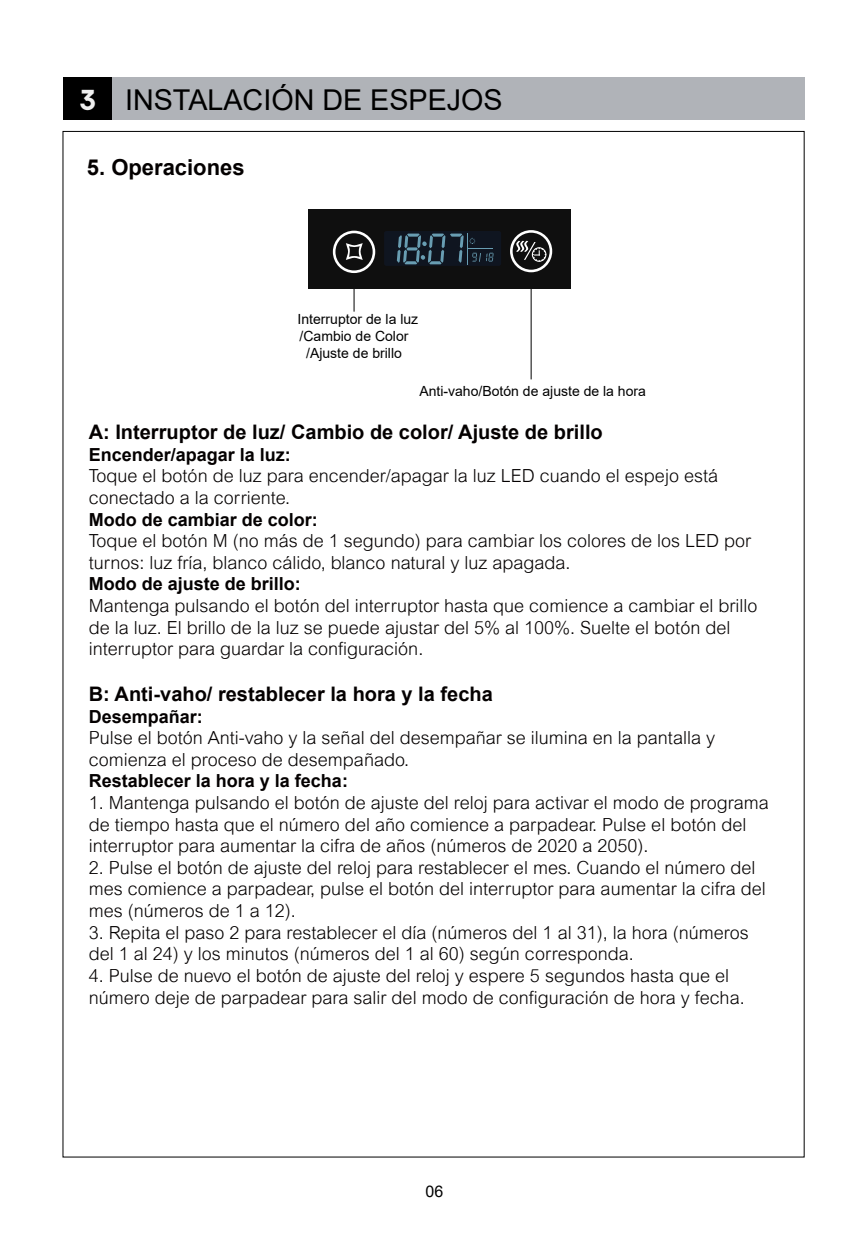
<style>
.page{position:relative;width:868px;height:1248px;background:#fff}
.page>*{position:absolute;margin:0;border:0;box-sizing:border-box;transform-origin:0 0}
.t1{font:28.6px "Arial";color:#000}
.t2{font:700 22px "Arial";color:#040000}
.t3{font:700 20px "Arial";color:#040000}
.t4{font:300 18px/21.6px "Arial";color:#040000}
.t5{font:700 18px "Arial";color:#040000}
.t6{font:16px "Arial";color:#000}
.t7{font:14px/16.8px "Arial";color:#000;text-align:center}
.s1{font-family:"Rany";font-weight:700;color:#f0f0f0}
</style>
<div class="page">
<div style="left:63px;top:77px;width:50px;height:42px;background:#000"></div>
<div style="left:113px;top:77px;width:692px;height:42px;background:#b0b3b8"></div>
<hr style="left:530px;top:280px;width:1px;height:99px;background:#000">
<hr style="left:353px;top:278px;width:1px;height:33px;background:#000">
<div style="left:308px;top:209px;width:263px;height:79px;background:#0f0f0f"></div>
<svg style="left:333px;top:230px;width:219px;height:43px"></svg>
<h1 class="t1" style="left:79px;top:80px;width:424px"><span class="s1">3</span> INSTALACIÓN DE ESPEJOS</h1>
<p class="t2" style="left:87px;top:152px;width:159px">5. Operaciones</p>
<p class="t7" style="left:297px;top:311px;width:122px">Interruptor de la luz /Cambio de Color /Ajuste de brillo</p>
<p class="t7" style="left:419px;top:383px;width:228px">Anti-vaho/Botón de ajuste de la hora</p>
<p class="t3" style="left:89px;top:418px;width:515px">A: Interruptor de luz/ Cambio de color/ Ajuste de brillo</p>
<p class="t5" style="left:89px;top:442px;width:204px">Encender/apagar la luz:</p>
<p class="t4" style="left:89px;top:465px;width:630px">Toque el botón de luz para encender/apagar la luz LED cuando el espejo está conectado a la corriente.</p>
<p class="t5" style="left:89px;top:506px;width:231px">Modo de cambiar de color:</p>
<p class="t4" style="left:89px;top:530px;width:664px">Toque el botón M (no más de 1 segundo) para cambiar los colores de los LED por turnos: luz fría, blanco cálido, blanco natural y luz apagada.</p>
<p class="t5" style="left:89px;top:571px;width:214px">Modo de ajuste de brillo:</p>
<p class="t4" style="left:89px;top:595px;width:670px">Mantenga pulsando el botón del interruptor hasta que comience a cambiar el brillo de la luz. El brillo de la luz se puede ajustar del 5% al 100%. Suelte el botón del interruptor para guardar la configuración.</p>
<p class="t3" style="left:89px;top:679px;width:405px">B: Anti-vaho/ restablecer la hora y la fecha</p>
<p class="t5" style="left:89px;top:703px;width:116px">Desempañar:</p>
<p class="t4" style="left:89px;top:727px;width:627px">Pulse el botón Anti-vaho y la señal del desempañar se ilumina en la pantalla y comienza el proceso de desempañado.</p>
<p class="t5" style="left:89px;top:768px;width:261px">Restablecer la hora y la fecha:</p>
<p class="t4" style="left:89px;top:792px;width:681px">1. Mantenga pulsando el botón de ajuste del reloj para activar el modo de programa de tiempo hasta que el número del año comience a parpadear. Pulse el botón del interruptor para aumentar la cifra de años (números de 2020 a 2050).</p>
<p class="t4" style="left:89px;top:856px;width:678px">2. Pulse el botón de ajuste del reloj para restablecer el mes. Cuando el número del mes comience a parpadear, pulse el botón del interruptor para aumentar la cifra del mes (números de 1 a 12).</p>
<p class="t4" style="left:89px;top:921px;width:661px">3. Repita el paso 2 para restablecer el día (números del 1 al 31), la hora (números del 1 al 24) y los minutos (números del 1 al 60) según corresponda.</p>
<p class="t4" style="left:89px;top:964px;width:657px">4. Pulse de nuevo el botón de ajuste del reloj y espere 5 segundos hasta que el número deje de parpadear para salir del modo de configuración de hora y fecha.</p>
<p class="t6" style="left:425px;top:1180px;width:19px">06</p>
</div>
